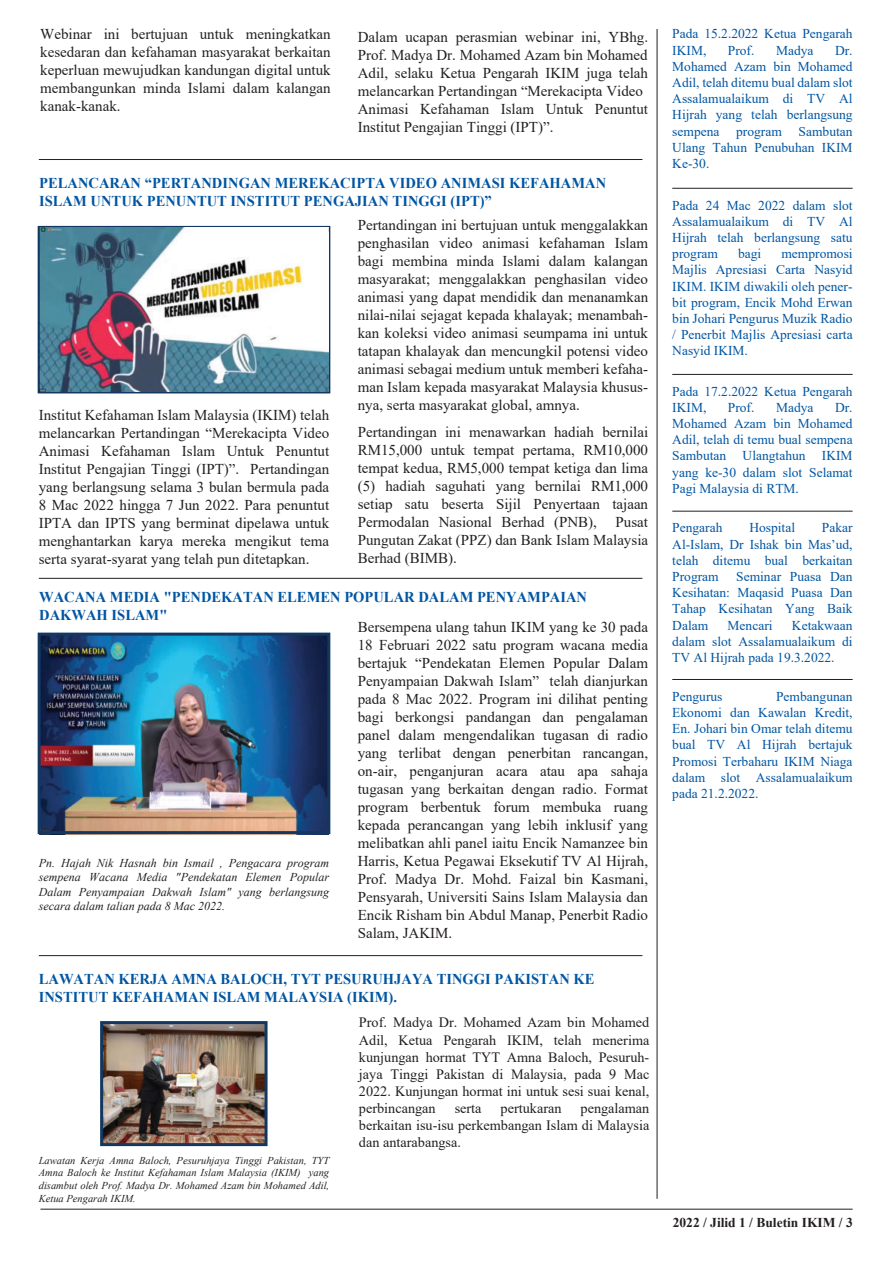
<style>
.page{position:relative;width:893px;height:1263px;background:#fff}
.page>*{position:absolute;margin:0;border:0;box-sizing:border-box;transform-origin:0 0}
.t1{font:15px/18px "Times New Roman";color:#231f20;text-align:justify}
.t2{font:700 15px/18px "Times New Roman";color:#0155a2}
.t3{font:14.25px/17.1px "Times New Roman";color:#231f20;text-align:justify}
.t4{font:13.5px/16.2px "Times New Roman";color:#0155a2;text-align:justify}
.t5{font:700 13.5px "Times New Roman";color:#231f20}
.t6{font:italic 12px/14.4px "Times New Roman";color:#231f20;text-align:justify}
.t7{font:italic 10.5px/12.6px "Times New Roman";color:#231f20;text-align:justify}
</style>
<div class="page">
<hr style="left:657px;top:29px;width:1px;height:1170px;background:#231f20">
<hr style="left:672px;top:188px;width:181px;height:1px;background:#231f20">
<hr style="left:40px;top:1209px;width:813px;height:1px;background:#231f20">
<hr style="left:39px;top:159px;width:603px;height:1px;background:#231f20">
<hr style="left:39px;top:578px;width:603px;height:1px;background:#231f20">
<hr style="left:39px;top:955px;width:603px;height:1px;background:#231f20">
<hr style="left:672px;top:374px;width:181px;height:1px;background:#231f20">
<hr style="left:672px;top:511px;width:181px;height:1px;background:#231f20">
<hr style="left:672px;top:679px;width:181px;height:1px;background:#231f20">
<img style="left:39px;top:227px;width:290px;height:165px">
<img style="left:42px;top:637px;width:284px;height:193px">
<div style="left:38px;top:633px;width:292px;height:201px;border:3px solid #123862"></div>
<img style="left:104px;top:1025px;width:160px;height:117px">
<div style="left:100px;top:1021px;width:168px;height:125px;border:3px solid #123862"></div>
<p class="t1" style="left:40px;top:27px;width:292px">Webinar ini bertujuan untuk meningkatkan kesedaran dan kefahaman masyarakat berkaitan keperluan mewujudkan kandungan digital untuk membangunkan minda Islami dalam kalangan kanak-kanak.</p>
<p class="t1" style="left:358px;top:30px;width:292px;text-align:left">Dalam ucapan perasmian webinar ini, YBhg.<br>Prof. Madya Dr. Mohamed Azam bin Mohamed Adil, selaku Ketua Pengarah IKIM juga telah melancarkan Pertandingan “Merekacipta Video Animasi Kefahaman Islam Untuk Penuntut Institut Pengajian Tinggi (IPT)”.</p>
<p class="t2" style="left:39px;top:176px;width:568px">PELANCARAN “PERTANDINGAN MEREKACIPTA VIDEO ANIMASI KEFAHAMAN<br>ISLAM UNTUK PENUNTUT INSTITUT PENGAJIAN TINGGI (IPT)”</p>
<p class="t1" style="left:39px;top:407px;width:292px">Institut Kefahaman Islam Malaysia (IKIM) telah melancarkan Pertandingan “Merekacipta Video Animasi Kefahaman Islam Untuk Penuntut Institut Pengajian Tinggi (IPT)”. Pertandingan yang berlangsung selama 3 bulan bermula pada 8 Mac 2022 hingga 7 Jun 2022. Para penuntut IPTA dan IPTS yang berminat dipelawa untuk menghantarkan karya mereka mengikut tema serta syarat-syarat yang telah pun ditetapkan.</p>
<p class="t1" style="left:358px;top:217px;width:292px">Pertandingan ini bertujuan untuk menggalakkan penghasilan video animasi kefahaman Islam bagi membina minda Islami dalam kalangan masyarakat; menggalakkan penghasilan video animasi yang dapat mendidik dan menanamkan nilai-nilai sejagat kepada khalayak; menambah&shy;kan koleksi video animasi seumpama ini untuk tatapan khalayak dan mencungkil potensi video animasi sebagai medium untuk memberi kefaha&shy;man Islam kepada masyarakat Malaysia khusus&shy;nya, serta masyarakat global, amnya.</p>
<p class="t1" style="left:358px;top:425px;width:292px">Pertandingan ini menawarkan hadiah bernilai RM15,000 untuk tempat pertama, RM10,000 tempat kedua, RM5,000 tempat ketiga dan lima (5) hadiah saguhati yang bernilai RM1,000 setiap satu beserta Sijil Penyertaan tajaan Permodalan Nasional Berhad (PNB), Pusat Pungutan Zakat (PPZ) dan Bank Islam Malaysia Berhad (BIMB).</p>
<p class="t2" style="left:39px;top:589px;width:549px">WACANA MEDIA "PENDEKATAN ELEMEN POPULAR DALAM PENYAMPAIAN<br>DAKWAH ISLAM"</p>
<p class="t1" style="left:358px;top:620px;width:292px">Bersempena ulang tahun IKIM yang ke 30 pada 18 Februari 2022 satu program wacana media bertajuk “Pendekatan Elemen Popular Dalam Penyampaian Dakwah Islam” telah dianjurkan pada 8 Mac 2022. Program ini dilihat penting bagi berkongsi pandangan dan pengalaman panel dalam mengendalikan tugasan di radio yang terlibat dengan penerbitan rancangan, on-air, penganjuran acara atau apa sahaja tugasan yang berkaitan dengan radio. Format program berbentuk forum membuka ruang kepada perancangan yang lebih inklusif yang melibatkan ahli panel iaitu Encik Namanzee bin Harris, Ketua Pegawai Eksekutif TV Al Hijrah, Prof. Madya Dr. Mohd. Faizal bin Kasmani, Pensyarah, Universiti Sains Islam Malaysia dan Encik Risham bin Abdul Manap, Penerbit Radio Salam, JAKIM.</p>
<p class="t6" style="left:39px;top:857px;width:292px">Pn. Hajah Nik Hasnah bin Ismail , Pengacara program sempena Wacana Media "Pendekatan Elemen Popular Dalam Penyampaian Dakwah Islam" yang berlangsung secara dalam talian pada 8 Mac 2022.</p>
<p class="t2" style="left:39px;top:971px;width:557px">LAWATAN KERJA AMNA BALOCH, TYT PESURUHJAYA TINGGI PAKISTAN KE<br>INSTITUT KEFAHAMAN ISLAM MALAYSIA (IKIM).</p>
<p class="t3" style="left:359px;top:1015px;width:292px">Prof. Madya Dr. Mohamed Azam bin Mohamed Adil, Ketua Pengarah IKIM, telah menerima kunjungan hormat TYT Amna Baloch, Pesuruh&shy;jaya Tinggi Pakistan di Malaysia, pada 9 Mac 2022. Kunjungan hormat ini untuk sesi suai kenal, perbincangan</p>
<p class="t3" style="left:359px;top:1101px;width:292px;text-indent:222px">pengalaman berkaitan isu-isu perkembangan Islam di Malaysia dan antarabangsa.</p>
<p class="t3" style="left:455px;top:1101px;width:28px">serta</p>
<p class="t3" style="left:501px;top:1101px;width:62px">pertukaran</p>
<p class="t7" style="left:39px;top:1155px;width:292px">Lawatan Kerja Amna Baloch, Pesuruhjaya Tinggi Pakistan, TYT Amna Baloch ke Institut Kefahaman Islam Malaysia (IKIM) yang disambut oleh Prof. Madya Dr. Mohamed Azam bin Mohamed Adil, Ketua Pengarah IKIM.</p>
<p class="t4" style="left:672px;top:27px;width:182px">Pada 15.2.2022 Ketua Pengarah<br>IKIM,</p>
<p class="t4" style="left:728px;top:43px;width:28px">Prof.</p>
<p class="t4" style="left:776px;top:43px;width:39px">Madya</p>
<p class="t4" style="left:672px;top:43px;width:182px;text-indent:163px">Dr.<br>Mohamed Azam bin Mohamed Adil, telah ditemu bual dalam slot Assalamualaikum di TV Al Hijrah yang telah berlangsung sempena program Sambutan Ulang Tahun Penubuhan IKIM Ke-30.</p>
<p class="t4" style="left:672px;top:198px;width:182px">Pada 24 Mac 2022 dalam slot Assalamualaikum di TV Al Hijrah telah berlangsung satu program</p>
<p class="t4" style="left:672px;top:247px;width:182px;text-indent:109px">mempromosi Majlis Apresiasi Carta Nasyid IKIM. IKIM diwakili oleh pener&shy;bit program, Encik Mohd Erwan bin Johari Pengurus Muzik Radio / Penerbit Majlis Apresiasi carta Nasyid IKIM.</p>
<p class="t4" style="left:672px;top:384px;width:182px">Pada 17.2.2022 Ketua Pengarah<br>IKIM,</p>
<p class="t4" style="left:738px;top:247px;width:25px">bagi</p>
<p class="t4" style="left:728px;top:400px;width:28px">Prof.</p>
<p class="t4" style="left:776px;top:400px;width:39px">Madya</p>
<p class="t4" style="left:672px;top:400px;width:182px;text-indent:163px">Dr.<br>Mohamed Azam bin Mohamed Adil, telah di temu bual sempena Sambutan Ulangtahun IKIM yang ke-30 dalam slot Selamat Pagi Malaysia di RTM.</p>
<p class="t4" style="left:672px;top:521px;width:52px">Pengarah</p>
<p class="t4" style="left:749px;top:521px;width:47px">Hospital</p>
<p class="t4" style="left:672px;top:521px;width:182px;text-indent:150px">Pakar Al-Islam, Dr Ishak bin Mas’ud, telah ditemu bual berkaitan Program</p>
<p class="t4" style="left:672px;top:570px;width:182px;text-indent:64px">Seminar Puasa Dan Kesihatan: Maqasid Puasa Dan Tahap Kesihatan Yang Baik Dalam</p>
<p class="t4" style="left:672px;top:618px;width:182px;text-indent:120px">Ketakwaan dalam slot Assalamualaikum di TV Al Hijrah pada 19.3.2022.</p>
<p class="t4" style="left:672px;top:689px;width:52px">Pengurus</p>
<p class="t4" style="left:728px;top:618px;width:46px">Mencari</p>
<p class="t4" style="left:672px;top:689px;width:182px;text-indent:104px">Pembangunan Ekonomi dan Kawalan Kredit, En. Johari bin Omar telah ditemu bual TV Al Hijrah bertajuk Promosi Terbaharu IKIM Niaga dalam slot Assalamualaikum pada 21.2.2022.</p>
<p class="t5" style="left:673px;top:1218px;width:182px">2022 / Jilid 1 / Buletin IKIM / 3</p>
</div>
